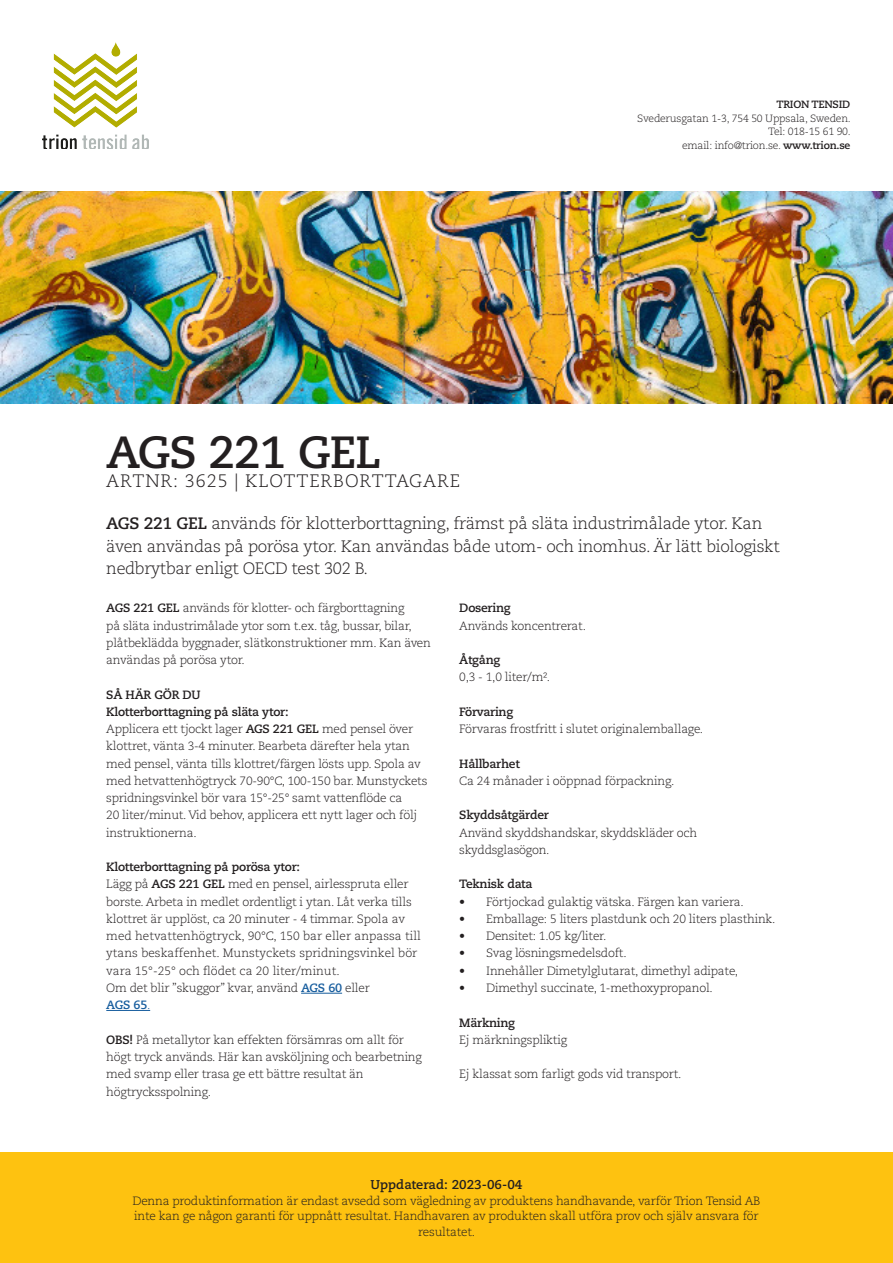
<style>
.page{position:relative;width:893px;height:1263px;background:#fff}
.page>*{position:absolute;margin:0;border:0;box-sizing:border-box;transform-origin:0 0}
.Rubrik{font:700 45px "Caecilia LT Std";letter-spacing:-.02em;color:#231f20}
.Rubrik-2{font:300 18px "Caecilia LT Std";letter-spacing:.05em;color:#231f20}
.Ingress{font:300 16.5px/22.5px "Caecilia LT Std";letter-spacing:-.02em;color:#231f20}
.t1{font:700 12.75px "Caecilia LT Std";color:#231f20}
.Brödtext{font:300 12px/17.2px "Caecilia LT Std";letter-spacing:-.02em;color:#231f20}
.Rubrik_4{font:300 12px/17.2px "Caecilia LT Std";letter-spacing:-.01em;color:#231f20}
.Rubrik_3{font:700 12px "Caecilia LT Std";letter-spacing:-.02em;color:#231f20}
.Rubrik_3-2{font:300 12px "Caecilia LT Std";letter-spacing:-.02em;color:#231f20}
.Rubrik_4-2{font:700 12px "Caecilia LT Std";letter-spacing:-.02em;color:#231f20}
.Brödtext-2{font:700 12px "Caecilia LT Std";letter-spacing:-.02em;color:#231f20}
.Rubrik_2{font:700 12px "Caecilia LT Std";letter-spacing:-.02em;color:#231f20}
.t2{font:300 10.5px "Caecilia LT Std";letter-spacing:-.02em;color:#231f20}
.t3{font:700 10.5px "Caecilia LT Std";letter-spacing:-.02em;color:#231f20}
.s1{font-weight:700}
.s2{font-weight:700;color:#175d9e}
.s3{color:#175d9e}
</style>
<div class="page">
<div style="left:0;top:1152px;width:893px;height:111px;background:#fec210"></div>
<img style="left:0;top:191px;width:893px;height:213px">
<img style="left:43px;top:43px;width:106px;height:106px">
<hr style="left:301px;top:993px;width:41px;height:1px;background:#175d9e">
<hr style="left:106px;top:1010px;width:44px;height:1px;background:#175d9e">
<p class="t3" style="left:776px;top:98px;width:76px">TRION TENSID</p>
<p class="t2" style="left:637px;top:112px;width:215px">Svederusgatan 1-3, 754 50 Uppsala, Sweden.</p>
<p class="t2" style="left:768px;top:126px;width:84px">Tel: 018-15 61 90.</p>
<p class="t2" style="left:682px;top:139px;width:170px">email: info@trion.se. <span class="s1">www.trion.se</span></p>
<p class="Rubrik" style="left:106px;top:425px;width:277px">AGS 221 GEL</p>
<p class="Rubrik-2" style="left:106px;top:471px;width:355px">ARTNR: 3625 | KLOTTERBORTTAGARE</p>
<p class="Ingress" style="left:106px;top:513px;width:675px"><span class="s1">AGS 221 GEL</span> används för klotterborttagning, främst på släta industrimålade ytor. Kan även användas på porösa ytor. Kan användas både utom- och inomhus. Är lätt biologiskt nedbrytbar enligt OECD test 302 B.</p>
<p class="Brödtext" style="left:106px;top:600px;width:326px"><span class="s1">AGS 221 GEL</span> används för klotter- och färgborttagning<br>på släta industrimålade ytor som t.ex. tåg, bussar, bilar, plåtbeklädda byggnader, slätkonstruktioner mm. Kan även användas på porösa ytor.</p>
<p class="Rubrik_2" style="left:106px;top:687px;width:96px">SÅ HÄR GÖR DU</p>
<p class="Brödtext-2" style="left:106px;top:705px;width:184px">Klotterborttagning på släta ytor:</p>
<p class="Brödtext" style="left:106px;top:721px;width:323px">Applicera ett tjockt lager <span class="s1">AGS 221 GEL</span> med pensel över klottret, vänta 3-4 minuter. Bearbeta därefter hela ytan med pensel, vänta tills klottret/färgen lösts upp. Spola av med hetvattenhögtryck 70-90°C, 100-150 bar. Munstyckets spridningsvinkel bör vara 15°-25° samt vattenflöde ca<br>20 liter/minut. Vid behov, applicera ett nytt lager och följ instruktionerna.</p>
<p class="Rubrik_4-2" style="left:106px;top:860px;width:195px">Klotterborttagning på porösa ytor:</p>
<p class="Rubrik_4" style="left:106px;top:876px;width:316px">Lägg på <span class="s1">AGS 221 GEL</span> med en pensel, airlesspruta eller borste. Arbeta in medlet ordentligt i ytan. Låt verka tills klottret är upplöst, ca 20 minuter - 4 timmar. Spola av med hetvattenhögtryck, 90°C, 150 bar eller anpassa till ytans beskaffenhet. Munstyckets spridningsvinkel bör vara 15°-25° och flödet ca 20 liter/minut.</p>
<p class="Brödtext" style="left:106px;top:979px;width:265px">Om det blir ”skuggor” kvar, använd <span class="s2">AGS 60</span> eller<br><span class="s2">AGS 65</span><span class="s3">.</span></p>
<p class="Brödtext" style="left:106px;top:1031px;width:317px"><span class="s1">OBS!</span> På metallytor kan effekten försämras om allt för högt tryck används. Här kan avsköljning och bearbetning med svamp eller trasa ge ett bättre resultat än högtrycksspolning.</p>
<p class="Rubrik_3" style="left:459px;top:601px;width:53px">Dosering</p>
<p class="Brödtext" style="left:459px;top:617px;width:128px">Används koncentrerat.</p>
<p class="Rubrik_3" style="left:459px;top:653px;width:43px">Åtgång</p>
<p class="Brödtext" style="left:459px;top:669px;width:93px">0,3 - 1,0 liter/m².</p>
<p class="Rubrik_3" style="left:459px;top:705px;width:56px">Förvaring</p>
<p class="Brödtext" style="left:459px;top:721px;width:246px">Förvaras frostfritt i slutet originalemballage.</p>
<p class="Rubrik_3" style="left:459px;top:756px;width:62px">Hållbarhet</p>
<p class="Brödtext" style="left:459px;top:772px;width:217px">Ca 24 månader i oöppnad förpackning.</p>
<p class="Rubrik_3" style="left:459px;top:808px;width:91px">Skyddsåtgärder</p>
<p class="Brödtext" style="left:459px;top:824px;width:239px">Använd skyddshandskar, skyddskläder och skyddsglasögon.</p>
<p class="Rubrik_3" style="left:459px;top:877px;width:75px">Teknisk data</p>
<p class="Brödtext" style="left:459px;top:893px;width:286px">• Förtjockad gulaktig vätska. Färgen kan variera.</p>
<p class="Brödtext" style="left:459px;top:910px;width:318px">• Emballage: 5 liters plastdunk och 20 liters plasthink.</p>
<p class="Brödtext" style="left:459px;top:928px;width:149px">• Densitet: 1.05 kg/liter.</p>
<p class="Brödtext" style="left:459px;top:945px;width:169px">• Svag lösningsmedelsdoft.</p>
<p class="Brödtext" style="left:459px;top:962px;width:281px">• Innehåller Dimetylglutarat, dimethyl adipate,</p>
<p class="Brödtext" style="left:459px;top:979px;width:255px">• Dimethyl succinate, 1-methoxypropanol.</p>
<p class="Rubrik_3" style="left:459px;top:1015px;width:57px">Märkning</p>
<p class="Rubrik_3-2" style="left:459px;top:1033px;width:109px">Ej märkningspliktig</p>
<p class="Rubrik_3-2" style="left:459px;top:1067px;width:224px">Ej klassat som farligt gods vid transport.</p>
<p class="t1" style="left:371px;top:1177px;width:153px">Uppdaterad: 2023-06-04</p>
<p class="Brödtext" style="left:133px;top:1193px;width:629px;line-height:15.8px;text-align:center">Denna produktinformation är endast avsedd som vägledning av produktens handhavande, varför Trion Tensid AB inte kan ge någon garanti för uppnått resultat. Handhavaren av produkten skall utföra prov och själv ansvara för resultatet.</p>
</div>
